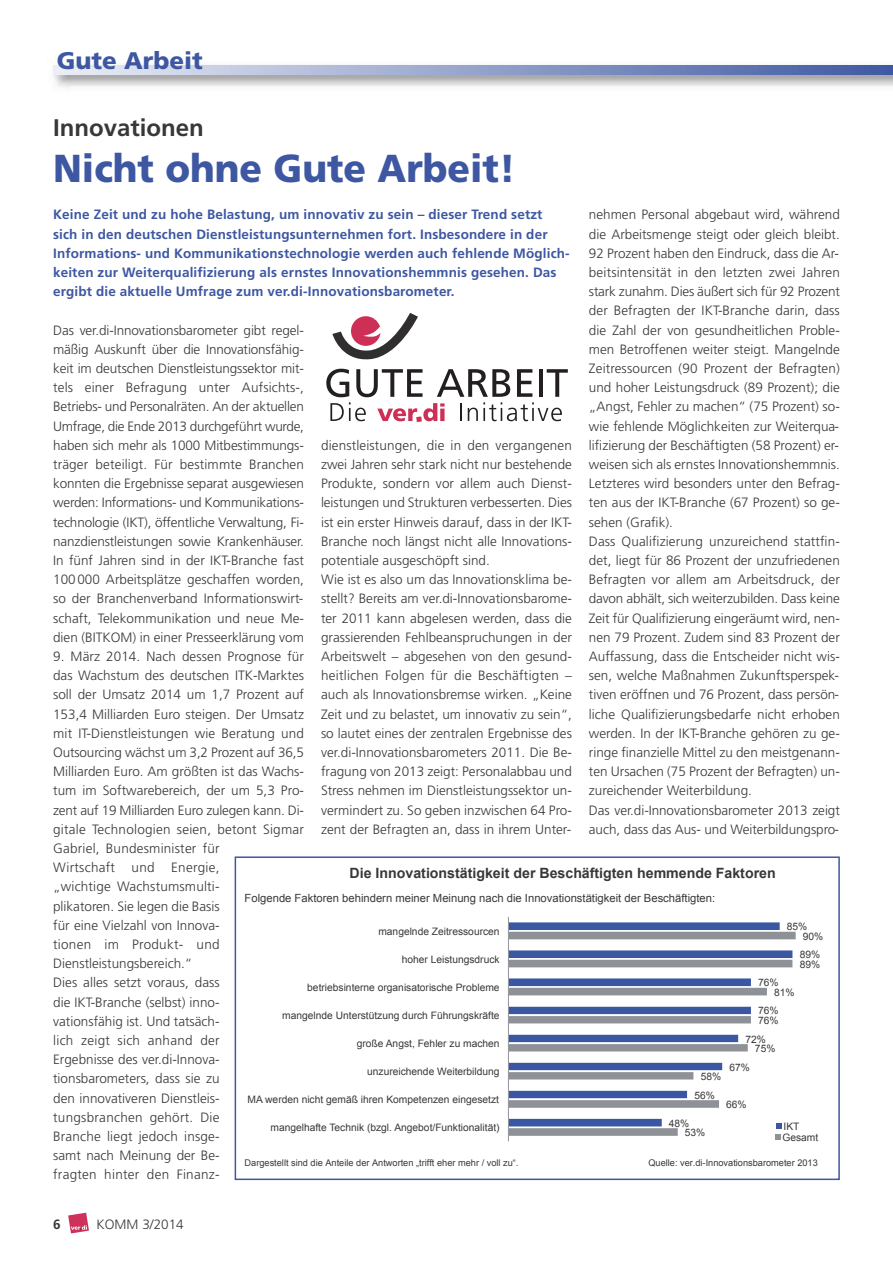
<style>
.page{position:relative;width:893px;height:1263px;background:#fff}
.page>*{position:absolute;margin:0;border:0;box-sizing:border-box;transform-origin:0 0}
.t1{font:900 39px "Frutiger";color:#3d57a2;scale:.95 1}
.t2{font:700 24px "Frutiger";color:#393839}
.t3{font:900 24px "Frutiger";color:#3d57a2}
.t4{font:700 14.25px "Arial";color:#393838}
.t5{font:300 13.5px/19.2px "Frutiger";color:#393839}
.t6{font:700 13.5px/19.2px "Frutiger";letter-spacing:.01em;color:#3d57a2}
.t7{font:700 13.5px "Frutiger";color:#393839}
.t8{font:11.25px "Arial";color:#393838}
.t9{font:10.2px/11.2px "Arial";color:#393838}
.t10{font:9.15px "Arial";color:#393838}
</style>
<div class="page">
<svg style="left:68px;top:1213px;width:21px;height:20px"></svg>
<img style="left:53px;top:74px;width:840px;height:14px">
<svg style="left:53px;top:65px;width:840px;height:9px;background:#95a3cc"></svg>
<svg style="left:509px;top:932px;width:287px;height:204px"></svg>
<svg style="left:509px;top:922px;width:283px;height:204px"></svg>
<hr style="left:508px;top:917px;width:1px;height:224px;background:#93979d">
<svg style="left:776px;top:1123px;width:6px;height:5px"></svg>
<svg style="left:775px;top:1134px;width:5px;height:5px"></svg>
<div style="left:235px;top:856px;width:605px;height:324px;border:2px solid #3d57a2"></div>
<svg style="left:326px;top:369px;width:242px;height:53px"></svg>
<svg style="left:332px;top:313px;width:86px;height:47px"></svg>
<h2 class="t3" style="left:57px;top:51px;width:148px">Gute Arbeit</h2>
<h2 class="t2" style="left:53px;top:118px;width:152px">Innovationen</h2>
<h1 class="t1" style="left:53px;top:153px;width:488px">Nicht ohne Gute Arbeit!</h1>
<p class="t6" style="left:53px;top:206px;width:518px">Keine Zeit und zu hohe Belastung, um innovativ zu sein – dieser Trend setzt sich in den deutschen Dienstleistungsunternehmen fort. Insbesondere in der Informations- und Kommunikationstechnologie werden auch fehlende Möglich&shy;keiten zur Weiterqualifizierung als ernstes Innovationshemmnis gesehen. Das ergibt die aktuelle Umfrage zum ver.di-Innovationsbarometer.</p>
<p class="t5" style="left:589px;top:206px;width:252px">nehmen Personal abgebaut wird, während die Arbeitsmenge steigt oder gleich bleibt.<br>92 Prozent haben den Eindruck, dass die Ar&shy;beitsintensität in den letzten zwei Jahren stark zunahm. Dies äußert sich für 92 Prozent der Befragten der IKT-Branche darin, dass die Zahl der von gesundheitlichen Proble&shy;men Betroffenen weiter steigt. Mangelnde Zeitressourcen (90 Prozent der Befragten) und hoher Leistungsdruck (89 Prozent); die „Angst, Fehler zu machen“ (75 Prozent) so&shy;wie fehlende Möglichkeiten zur Weiterqua&shy;lifizierung der Beschäftigten (58 Prozent) er&shy;weisen sich als ernstes Innovationshemmnis.<br>Letzteres wird besonders unter den Befrag&shy;ten aus der IKT-Branche (67 Prozent) so ge&shy;sehen (Grafik).<br>Dass Qualifizierung unzureichend stattfin&shy;det, liegt für 86 Prozent der unzufriedenen Befragten vor allem am Arbeitsdruck, der davon abhält, sich weiterzubilden. Dass keine Zeit für Qualifizierung eingeräumt wird, nen&shy;nen 79 Prozent. Zudem sind 83 Prozent der Auffassung, dass die Entscheider nicht wis&shy;sen, welche Maßnahmen Zukunftsperspek&shy;tiven eröffnen und 76 Prozent, dass persön&shy;liche Qualifizierungsbedarfe nicht erhoben werden. In der IKT-Branche gehören zu ge&shy;ringe finanzielle Mittel zu den meistgenann&shy;ten Ursachen (75 Prozent der Befragten) un&shy;zureichender Weiterbildung.<br>Das ver.di-Innovationsbarometer 2013 zeigt auch, dass das Aus- und Weiterbildungspro-</p>
<p class="t5" style="left:53px;top:321px;width:252px;text-align:justify">Das ver.di-Innovationsbarometer gibt regel&shy;mäßig Auskunft über die Innovationsfähig&shy;keit im deutschen Dienstleistungssektor mit&shy;tels einer Befragung unter Aufsichts-, Betriebs- und Personalräten. An der aktuellen Umfrage, die Ende 2013 durchgeführt wurde, haben sich mehr als 1000 Mitbestimmungs&shy;träger beteiligt. Für bestimmte Branchen konnten die Ergebnisse separat ausgewiesen werden: Informations- und Kommunikations&shy;technologie (IKT), öffentliche Verwaltung, Fi&shy;nanzdienstleistungen sowie Krankenhäuser.<br>In fünf Jahren sind in der IKT-Branche fast 100000 Arbeitsplätze geschaffen worden, so der Branchenverband Informationswirt&shy;schaft, Telekommunikation und neue Me&shy;dien (BITKOM) in einer Presseerklärung vom</p>
<p class="t5" style="left:53px;top:648px;width:252px">9. März 2014. Nach dessen Prognose für das Wachstum des deutschen ITK-Marktes soll der Umsatz 2014 um 1,7 Prozent auf 153,4 Milliarden Euro steigen. Der Umsatz mit IT-Dienstleistungen wie Beratung und Outsourcing wächst um 3,2 Prozent auf 36,5<br>Milliarden Euro. Am größten ist das Wachs&shy;tum im Softwarebereich, der um 5,3 Pro&shy;zent auf 19 Milliarden Euro zulegen kann. Di&shy;gitale Technologien seien, betont Sigmar Gabriel, Bundesminister für<br>Wirtschaft und Energie,<br>„wichtige Wachstumsmulti-<br>plikatoren. Sie legen die Basis<br>für eine Vielzahl von Innova-<br>tionen im Produkt- und Dienstleistungsbereich.“<br>Dies alles setzt voraus, dass<br>die IKT-Branche (selbst) inno-<br>vationsfähig ist. Und tatsäch-<br>lich zeigt sich anhand der<br>Ergebnisse des ver.di-Innova&shy;tionsbarometers, dass sie zu<br>den innovativeren Dienstleis&shy;tungsbranchen gehört. Die<br>Branche liegt jedoch insge-<br>samt nach Meinung der Be-<br>fragten hinter den Finanz-</p>
<p class="t5" style="left:321px;top:436px;width:252px">dienstleistungen, die in den vergangenen zwei Jahren sehr stark nicht nur bestehende Produkte, sondern vor allem auch Dienst&shy;leistungen und Strukturen verbesserten. Dies ist ein erster Hinweis darauf, dass in der IKT-Branche noch längst nicht alle Innovations&shy;potentiale ausgeschöpft sind.<br>Wie ist es also um das Innovationsklima be&shy;stellt? Bereits am ver.di-Innovationsbarome&shy;ter 2011 kann abgelesen werden, dass die grassierenden Fehlbeanspruchungen in der Arbeitswelt – abgesehen von den gesund&shy;heitlichen Folgen für die Beschäftigten – auch als Innovationsbremse wirken. „Keine Zeit und zu belastet, um innovativ zu sein“, so lautet eines der zentralen Ergebnisse des ver.di-Innovationsbarometers 2011. Die Be&shy;fragung von 2013 zeigt: Personalabbau und Stress nehmen im Dienstleistungssektor un&shy;vermindert zu. So geben inzwischen 64 Pro&shy;zent der Befragten an, dass in ihrem Unter-</p>
<p class="t4" style="left:350px;top:865px;width:428px">Die Innovationstätigkeit der Beschäftigten hemmende Faktoren</p>
<p class="t8" style="left:245px;top:892px;width:472px">Folgende Faktoren behindern meiner Meinung nach die Innovationstätigkeit der Beschäftigten:</p>
<p class="t9" style="left:787px;top:921px;width:22px">85%</p>
<p class="t9" style="left:378px;top:926px;width:123px">mangelnde Zeitressourcen</p>
<p class="t9" style="left:803px;top:930px;width:22px">90%</p>
<p class="t9" style="left:800px;top:949px;width:22px">89%</p>
<p class="t9" style="left:402px;top:954px;width:99px">hoher Leistungsdruck</p>
<p class="t9" style="left:800px;top:958px;width:22px">89%</p>
<p class="t9" style="left:758px;top:977px;width:22px">76%</p>
<p class="t9" style="left:307px;top:982px;width:194px">betriebsinterne organisatorische Probleme</p>
<p class="t9" style="left:774px;top:986px;width:22px">81%</p>
<p class="t9" style="left:758px;top:1005px;width:22px">76%</p>
<p class="t9" style="left:282px;top:1010px;width:219px">mangelnde Unterstützung durch Führungskräfte</p>
<p class="t9" style="left:758px;top:1015px;width:22px">76%</p>
<p class="t9" style="left:745px;top:1033px;width:22px">72%</p>
<p class="t9" style="left:357px;top:1038px;width:144px">große Angst, Fehler zu machen</p>
<p class="t9" style="left:755px;top:1043px;width:22px">75%</p>
<p class="t9" style="left:729px;top:1061px;width:22px">67%</p>
<p class="t9" style="left:367px;top:1066px;width:134px">unzureichende Weiterbildung</p>
<p class="t9" style="left:701px;top:1071px;width:22px">58%</p>
<p class="t9" style="left:694px;top:1089px;width:22px">56%</p>
<p class="t9" style="left:248px;top:1094px;width:253px">MA werden nicht gemäß ihren Kompetenzen eingesetzt</p>
<p class="t9" style="left:726px;top:1099px;width:22px">66%</p>
<p class="t9" style="left:669px;top:1117px;width:22px">48%</p>
<p class="t9" style="left:782px;top:1121px;width:37px">IKT<br>Gesamt</p>
<p class="t9" style="left:270px;top:1122px;width:231px">mangelhafte Technik (bzgl. Angebot/Funktionalität)</p>
<p class="t9" style="left:685px;top:1127px;width:22px">53%</p>
<p class="t10" style="left:245px;top:1157px;width:275px">Dargestellt sind die Anteile der Antworten „trifft eher mehr / voll zu“.</p>
<p class="t10" style="left:648px;top:1157px;width:171px">Quelle: ver.di-Innovationsbarometer 2013</p>
<p class="t7" style="left:53px;top:1219px;width:9px">6</p>
<p class="t5" style="left:97px;top:1216px;width:89px">KOMM 3/2014</p>
</div>
